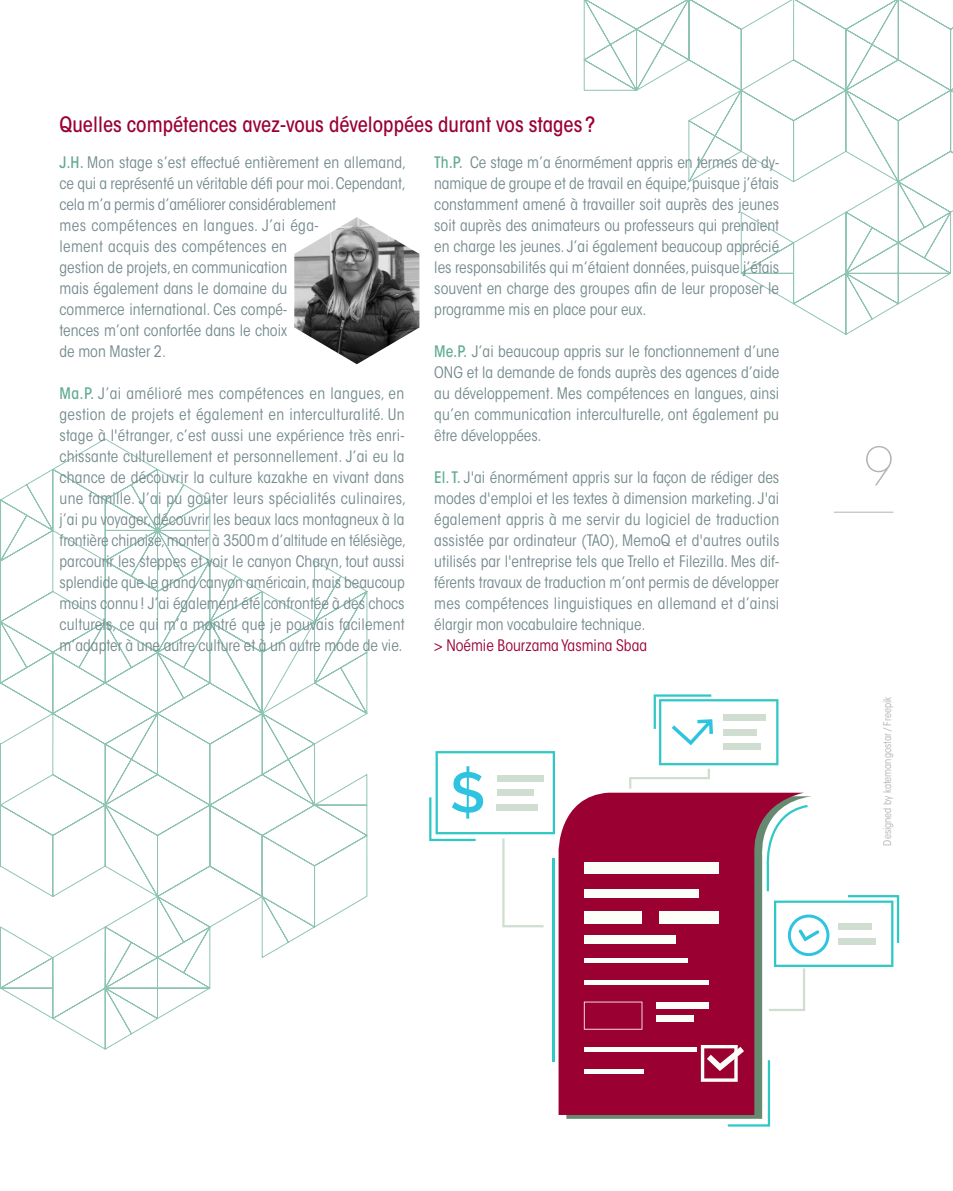
<style>
.page{position:relative;width:953px;height:1191px;background:#fff}
.page>*{position:absolute;margin:0;border:0;box-sizing:border-box;transform-origin:0 0}
.t1{font:200 52.5px "ITC Avant Garde Std";color:#b2b3b7}
.Sous-titre_-_ok{font:500 condensed 21px "ITC Avant Garde Std";color:#9b0033}
.texte{font:condensed 15.75px/21px "ITC Avant Garde Std";color:#748a8c;text-align:justify}
.texte-2{font:condensed 15.75px "ITC Avant Garde Std";color:#9b0033}
.texte-3{font:condensed 10.5px "ITC Avant Garde Std";color:#b2b3b7}
.s1{font-weight:500;color:#5fab94}
</style>
<div class="page">
<svg style="left:0;top:438px;width:368px;height:612px"></svg>
<svg style="left:583px;top:0;width:369px;height:335px"></svg>
<hr style="left:833px;top:512px;width:60px;height:1px;background:#b2b3b7">
<img style="left:294px;top:217px;width:125px;height:147px">
<hr style="left:552px;top:858px;width:3px;height:203px;background:#2ec9c4">
<svg style="left:558px;top:792px;width:246px;height:323px;background:#a31e49"></svg>
<div style="left:584px;top:861px;width:134px;height:12px;background:#fcfff7"></div>
<div style="left:584px;top:889px;width:115px;height:8px;background:#fcfff7"></div>
<div style="left:584px;top:911px;width:58px;height:12px;background:#fcfff7"></div>
<div style="left:659px;top:911px;width:59px;height:12px;background:#fcfff7"></div>
<div style="left:584px;top:935px;width:92px;height:9px;background:#fcfff7"></div>
<div style="left:584px;top:957px;width:103px;height:5px;background:#fcfff7"></div>
<div style="left:584px;top:979px;width:124px;height:5px;background:#fcfff7"></div>
<svg style="left:584px;top:1001px;width:58px;height:28px;background:#a00e3d"></svg>
<div style="left:656px;top:1002px;width:52px;height:6px;background:#fcfff7"></div>
<div style="left:656px;top:1015px;width:37px;height:7px;background:#fcfff7"></div>
<div style="left:584px;top:1046px;width:112px;height:5px;background:#fcfff7"></div>
<div style="left:584px;top:1068px;width:59px;height:5px;background:#fcfff7"></div>
<svg style="left:763px;top:805px;width:136px;height:206px"></svg>
<svg style="left:429px;top:751px;width:126px;height:176px"></svg>
<svg style="left:629px;top:694px;width:149px;height:94px"></svg>
<svg style="left:700px;top:1045px;width:70px;height:81px"></svg>
<p class="Sous-titre_-_ok" style="left:60px;top:111px;width:537px">Quelles compétences avez-vous développées durant vos stages ?</p>
<p class="texte" style="left:60px;top:152px;width:348px;text-align:left"><span class="s1">J.H.</span> Mon stage s’est effectué entièrement en allemand, ce qui a représenté un véritable défi pour moi. Cependant, cela m’a permis d’améliorer considérablement<br>mes compétences en langues. J’ai éga-<br>lement acquis des compétences en<br>gestion de projets, en communication<br>mais également dans le domaine du<br>commerce international. Ces compé-<br>tences m’ont confortée dans le choix<br>de mon Master 2.</p>
<p class="texte" style="left:60px;top:383px;width:348px"><span class="s1">Ma.P.</span> J’ai amélioré mes compétences en langues, en gestion de projets et également en interculturalité. Un stage à l'étranger, c’est aussi une expérience très enri&shy;chissante culturellement et personnellement. J’ai eu la chance de découvrir la culture kazakhe en vivant dans une famille. J’ai pu goûter leurs spécialités culinaires, j’ai pu voyager, découvrir les beaux lacs montagneux à la frontière chinoise, monter à 3500m d’altitude en télésiège, parcourir les steppes et voir le canyon Charyn, tout aussi splendide que le grand canyon américain, mais beaucoup moins connu ! J’ai également été confrontée à des chocs culturels, ce qui m’a montré que je pouvais facilement m’adapter à une autre culture et à un autre mode de vie.</p>
<p class="texte" style="left:434px;top:152px;width:346px"><span class="s1">Th.P.</span> Ce stage m’a énormément appris en termes de dy&shy;namique de groupe et de travail en équipe, puisque j’étais constamment amené à travailler soit auprès des jeunes soit auprès des animateurs ou professeurs qui prenaient en charge les jeunes. J’ai également beaucoup apprécié les responsabilités qui m’étaient données, puisque j’étais souvent en charge des groupes afin de leur proposer le programme mis en place pour eux.</p>
<p class="texte" style="left:434px;top:341px;width:346px"><span class="s1">Me.P.</span> J’ai beaucoup appris sur le fonctionnement d’une ONG et la demande de fonds auprès des agences d’aide au développement. Mes compétences en langues, ainsi qu’en communication interculturelle, ont également pu être développées.</p>
<p class="texte" style="left:434px;top:467px;width:346px"><span class="s1">El. T.</span> J'ai énormément appris sur la façon de rédiger des modes d'emploi et les textes à dimension marketing. J'ai également appris à me servir du logiciel de traduction assistée par ordinateur (TAO), MemoQ et d'autres outils utilisés par l'entreprise tels que Trello et Filezilla. Mes dif&shy;férents travaux de traduction m’ont permis de développer mes compétences linguistiques en allemand et d’ainsi élargir mon vocabulaire technique.</p>
<p class="texte-2" style="left:434px;top:636px;width:214px">&gt; Noémie Bourzama Yasmina Sbaa</p>
<h1 class="t1" style="left:864px;top:436px;width:31px">9</h1>
<p class="texte-3" style="left:881px;top:845px;width:150px;rotate:-90deg">Designed by katemangostar / Freepik</p>
</div>
